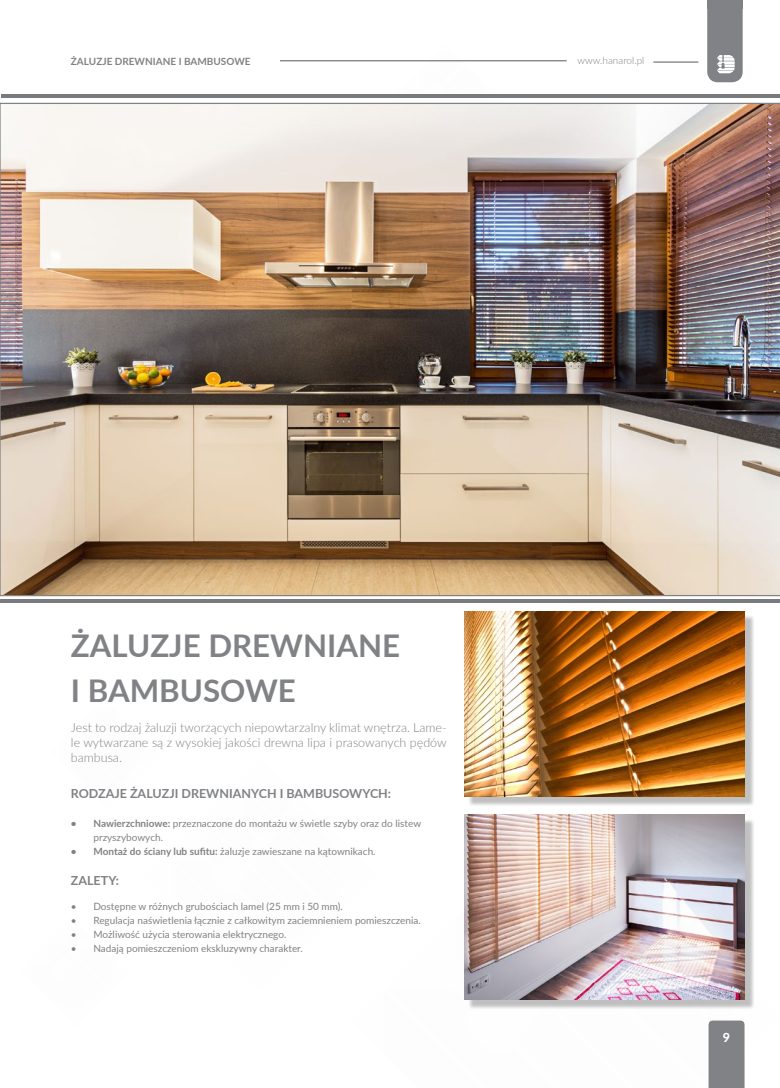
<style>
.page{position:relative;width:780px;height:1088px;background:#fff}
.page>*{position:absolute;margin:0;border:0;box-sizing:border-box;transform-origin:0 0}
.t1{font:700 31.25px/45px "Lato";color:#808285}
.t2{font:300 12.5px/15px "Lato";color:#808285;text-align:justify}
.t3{font:700 12.5px "Lato";color:#808285}
.t4{font:800 12.5px "Lato";color:#fff}
.t5{font:10px/13.8px "Lato";color:#808285}
.t6{font:700 10px "Lato";color:#808285}
.t7{font:300 10px "Lato";color:#808285}
.s1{font-weight:700}
</style>
<div class="page">
<svg style="left:707px;top:9px;width:35px;height:73px;background:#8d8f92"></svg>
<div style="left:708px;top:1020px;width:36px;height:68px;background:#818285"></div>
<hr style="left:71px;top:60px;width:495px;height:1px;background:#58595b">
<hr style="left:653px;top:62px;width:45px;height:1px;background:#58595b">
<div style="left:707px;top:0;width:35px;height:9px;background:#818285"></div>
<img style="left:0;top:103px;width:780px;height:493px">
<hr style="left:0;top:599px;width:780px;height:3px;background:#797a7d">
<hr style="left:1px;top:94px;width:779px;height:3px;background:#797a7d">
<div style="left:468px;top:615px;width:287px;height:191px;background:#000;opacity:.25"></div>
<img style="left:464px;top:611px;width:280px;height:185px">
<div style="left:468px;top:818px;width:287px;height:192px;background:#000;opacity:.25"></div>
<img style="left:464px;top:815px;width:280px;height:184px">
<div style="left:71px;top:57px;width:208px;height:11px;background:#fff"></div>
<p class="t6" style="left:71px;top:54px;width:181px">ŻALUZJE DREWNIANE I BAMBUSOWE</p>
<p class="t7" style="left:577px;top:53px;width:68px">www.hanarol.pl</p>
<h1 class="t1" style="left:71px;top:622px;width:331px">ŻALUZJE DREWNIANE<br>I BAMBUSOWE</h1>
<p class="t2" style="left:71px;top:720px;width:377px">Jest to rodzaj żaluzji tworzących niepowtarzalny klimat wnętrza. Lame&shy;le wytwarzane są z wysokiej jakości drewna lipa i prasowanych pędów bambusa.</p>
<p class="t3" style="left:71px;top:784px;width:322px">RODZAJE ŻALUZJI DREWNIANYCH I BAMBUSOWYCH:</p>
<p class="t5" style="left:93px;top:816px;width:329px;text-indent:-22px"><span class="s1">• Nawierzchniowe:</span> przeznaczone do montażu w świetle szyby oraz do listew przyszybowych.</p>
<p class="t5" style="left:71px;top:843px;width:306px"><span class="s1">• Montaż do ściany lub sufitu:</span> żaluzje zawieszane na kątownikach.</p>
<p class="t3" style="left:71px;top:871px;width:50px">ZALETY:</p>
<p class="t5" style="left:71px;top:899px;width:273px">• Dostępne w różnych grubościach lamel (25 mm i 50 mm).</p>
<p class="t5" style="left:71px;top:913px;width:351px">• Regulacja naświetlenia łącznie z całkowitym zaciemnieniem pomieszczenia.</p>
<p class="t5" style="left:71px;top:927px;width:217px">• Możliwość użycia sterowania elektrycznego.</p>
<p class="t5" style="left:71px;top:940px;width:233px">• Nadają pomieszczeniom ekskluzywny charakter.</p>
<p class="t4" style="left:722px;top:1028px;width:9px">9</p>
</div>
